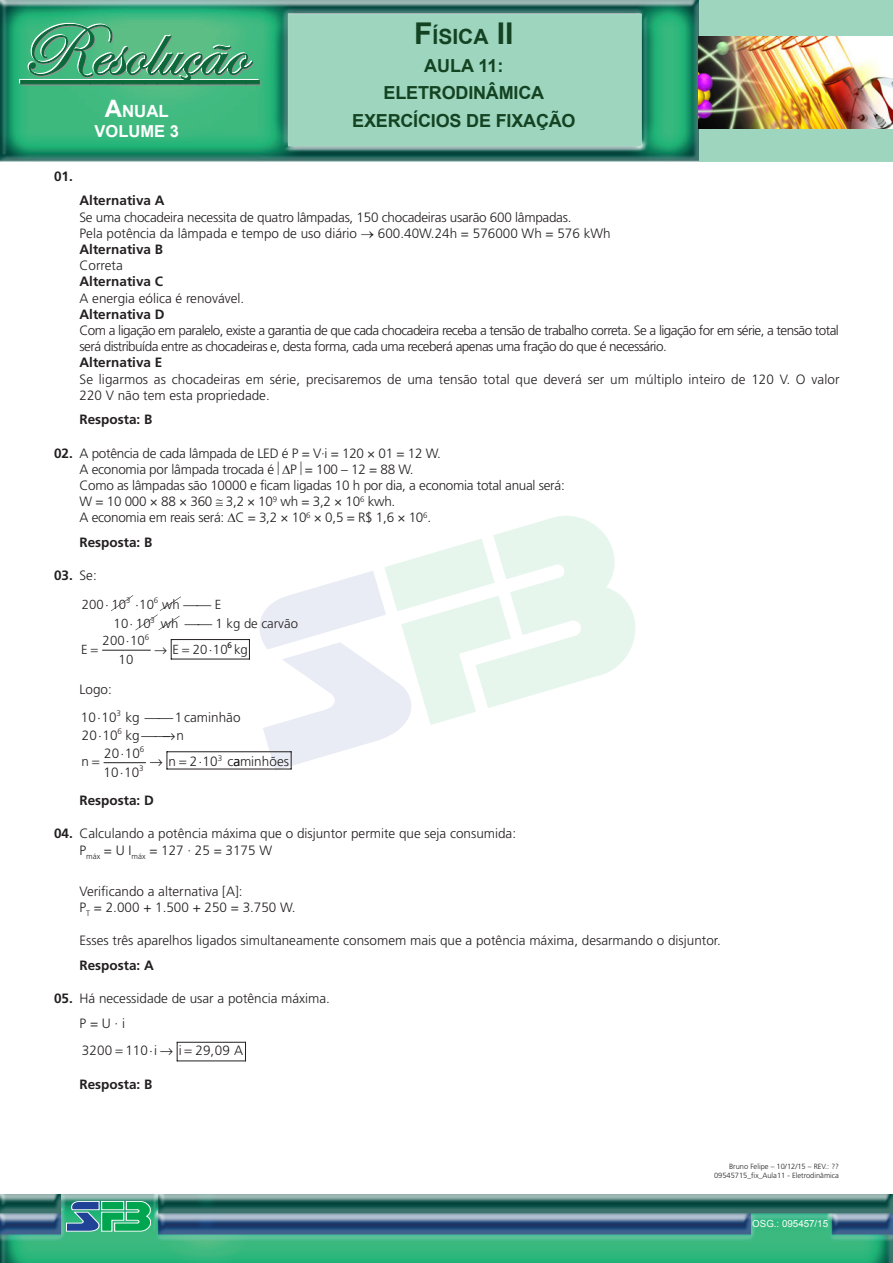
<style>
.page{position:relative;width:893px;height:1263px;background:#fff}
.page>*{position:absolute;margin:0;border:0;box-sizing:border-box;transform-origin:0 0}
.t1{font:700 21px "Arial";color:#144322}
.t2{font:700 18px "Arial";letter-spacing:-.01em;color:#144322}
.t3{font:700 16.8px "Arial";color:#fff}
.t4{font:700 16.5px "Arial";color:#fff}
.Exercício_chamada{font:300 13.5px/16.2px "Frutiger";color:#231f20}
.Exercício_chamada-2{font:300 13.5px "Frutiger";letter-spacing:-.02em;color:#231f20}
.Exercício_chamada-3{font:300 13.5px/16.2px "Frutiger";letter-spacing:-.04em;color:#231f20}
.Exercício_resposta{font:300 13.5px "Frutiger";color:#231f20}
.Exercício_chamada-4{font:700 13.5px "Frutiger";color:#231f20}
.Exercício_resposta-2{font:700 13.5px "Frutiger";color:#231f20}
.Exercício_resposta-3{font:300 13.5px "Frutiger";letter-spacing:-.02em;color:#231f20}
.t5{font:300 13.2px/19.2px "Frutiger";letter-spacing:.005em;color:#231f20;text-align:right}
.t6{font:9.75px "Arial";color:#fff}
.t7{font:300 8.1px "Frutiger";color:#231f20}
.t8{font:300 7.8px "Frutiger";color:#231f20}
.Rodapé_de_texto{font:300 7.5px "Frutiger";color:#231f20}
.s1{font-size:24px}
.s2{font-style:inherit}
.s3{font-size:30px}
.s4{font-weight:700}
.s5{font-weight:300}
</style>
<div class="page">
<div style="left:0;top:0;width:893px;height:162px;background:#9ed5bf"></div>
<img style="left:0;top:0;width:698px;height:162px">
<img style="left:698px;top:37px;width:195px;height:91px">
<div style="left:19px;top:79px;width:70px;height:4px;border:1px solid #fff"></div>
<svg style="left:20px;top:23px;width:240px;height:62px;background:#52aa7d"></svg>
<div style="left:224px;top:80px;width:22px;height:4px;border:1px solid #0b693a"></div>
<div style="left:246px;top:80px;width:14px;height:4px;border:1px solid #0b693a"></div>
<img style="left:0;top:1195px;width:893px;height:68px">
<svg style="left:66px;top:1201px;width:85px;height:30px;background:#39a184"></svg>
<hr style="left:102px;top:650px;width:49px;height:1px;background:#231f20">
<svg style="left:171px;top:640px;width:1px;height:19px"></svg>
<hr style="left:171px;top:639px;width:79px;height:1px;background:#231f20">
<hr style="left:171px;top:659px;width:79px;height:1px;background:#231f20">
<hr style="left:104px;top:762px;width:42px;height:1px;background:#231f20">
<svg style="left:167px;top:752px;width:1px;height:17px"></svg>
<svg style="left:249px;top:516px;width:386px;height:255px"></svg>
<hr style="left:167px;top:751px;width:124px;height:1px;background:#231f20">
<hr style="left:167px;top:769px;width:124px;height:1px;background:#231f20">
<svg style="left:177px;top:1043px;width:1px;height:17px"></svg>
<svg style="left:245px;top:1043px;width:1px;height:17px"></svg>
<hr style="left:177px;top:1042px;width:69px;height:1px;background:#231f20">
<hr style="left:177px;top:1060px;width:69px;height:1px;background:#231f20">
<svg style="left:111px;top:595px;width:70px;height:35px"></svg>
<p class="Exercício_chamada-4" style="left:54px;top:168px;width:20px">01.</p>
<p class="t3" style="left:105px;top:100px;width:64px"><span class="s1">A</span>NUAL</p>
<p class="t4" style="left:95px;top:120px;width:86px">VOLUME <span class="s2">3</span></p>
<h1 class="t1" style="left:414px;top:23px;width:91px"><span class="s3">F</span>ÍSICA <span class="s3">II</span></h1>
<h2 class="t2" style="left:424px;top:53px;width:81px">AULA 11:</h2>
<h2 class="t2" style="left:384px;top:81px;width:141px">ELETRODINÂMICA</h2>
<h2 class="t2" style="left:352px;top:108px;width:58px">EXERCÍCI</h2>
<h2 class="t2" style="left:436px;top:108px;width:141px">OS DE FIXAÇÃO</h2>
<p class="Exercício_chamada-4" style="left:80px;top:193px;width:87px">Alternativa A</p>
<p class="Exercício_chamada-2" style="left:80px;top:209px;width:493px">Se uma chocadeira necessita de quatro lâmpadas, 150 chocadeiras usarão 600 lâmpadas.</p>
<p class="Exercício_chamada" style="left:80px;top:225px;width:533px">Pela potência da lâmpada e tempo de uso diário → 600.40W.24h = 576000 Wh = 576 kWh</p>
<p class="Exercício_resposta-2" style="left:80px;top:241px;width:85px">Alternativa B</p>
<p class="Exercício_resposta" style="left:80px;top:258px;width:45px">Correta</p>
<p class="Exercício_resposta-2" style="left:80px;top:274px;width:85px">Alternativa C</p>
<p class="Exercício_resposta" style="left:80px;top:290px;width:166px">A energia eólica é renovável.</p>
<p class="Exercício_resposta-2" style="left:80px;top:306px;width:87px">Alternativa D</p>
<p class="Exercício_chamada-3" style="left:80px;top:322px;width:761px">Com a ligação em paralelo, existe a garantia de que cada chocadeira receba a tensão de trabalho correta. Se a ligação for em série, a tensão total será distribuída entre as chocadeiras e, desta forma, cada uma receberá apenas uma fração do que é necessário.</p>
<p class="Exercício_resposta-2" style="left:80px;top:355px;width:84px">Alternativa E</p>
<p class="Exercício_chamada" style="left:80px;top:371px;width:762px">Se ligarmos as chocadeiras em série, precisaremos de uma tensão total que deverá ser um múltiplo inteiro de 120 V. O valor<br>220 V não tem esta propriedade.</p>
<p class="Exercício_chamada-4" style="left:80px;top:412px;width:74px">Resposta: B</p>
<p class="Exercício_chamada-2" style="left:54px;top:445px;width:389px"><span class="s4">02.</span> A potência de cada lâmpada de LED é P = V·i = 120 × 01 = 12 W.</p>
<p class="Exercício_resposta-3" style="left:80px;top:462px;width:336px">A economia por lâmpada trocada é ∆P = 100 – 12 = 88 W.</p>
<p class="Exercício_chamada-2" style="left:80px;top:478px;width:487px">Como as lâmpadas são 10000 e ficam ligadas 10 h por dia, a economia total anual será:</p>
<p class="Exercício_chamada-2" style="left:80px;top:494px;width:317px">W = 10 000 × 88 × 360 ≅ 3,2 × 10<sup>9</sup> wh = 3,2 × 10<sup>6</sup> kwh.</p>
<p class="Exercício_chamada-2" style="left:80px;top:510px;width:353px">A economia em reais será: ∆C = 3,2 × 10<sup>6</sup> × 0,5 = R$ 1,6 × 10<sup>6</sup>.</p>
<p class="Exercício_chamada-4" style="left:80px;top:534px;width:74px">Resposta: B</p>
<p class="Exercício_chamada-4" style="left:54px;top:568px;width:44px">03. <span class="s5">Se:</span></p>
<p class="t5" style="left:82px;top:595px;width:74px">200 10 10<br>10 10</p>
<p class="t8" style="left:126px;top:596px;width:6px">3</p>
<p class="t8" style="left:154px;top:596px;width:6px">6</p>
<p class="t8" style="left:151px;top:615px;width:6px">3</p>
<p class="t8" style="left:145px;top:633px;width:6px">6</p>
<p class="t5" style="left:154px;top:639px;width:26px">→ E</p>
<p class="t5" style="left:162px;top:595px;width:19px">wh</p>
<p class="t5" style="left:215px;top:595px;width:8px">E</p>
<p class="t5" style="left:161px;top:614px;width:19px">wh</p>
<p class="t5" style="left:216px;top:614px;width:84px">1 kg de carvão</p>
<p class="t5" style="left:103px;top:631px;width:44px;line-height:18.6px;text-align:center">200 10<br>10</p>
<p class="t5" style="left:193px;top:639px;width:57px">20 10<sup>6</sup> kg</p>
<p class="t5" style="left:81px;top:639px;width:8px">E</p>
<p class="Exercício_chamada" style="left:80px;top:681px;width:34px">Logo:</p>
<p class="Exercício_chamada" style="left:81px;top:709px;width:37px">10 10</p>
<p class="Exercício_chamada" style="left:175px;top:709px;width:67px">1caminh o</p>
<p class="Exercício_chamada" style="left:104px;top:743px;width:38px;line-height:19px">20 10<br>10 10</p>
<p class="Exercício_chamada" style="left:190px;top:753px;width:29px">2 10</p>
<p class="t7" style="left:117px;top:709px;width:6px">3</p>
<p class="t7" style="left:118px;top:727px;width:6px">6</p>
<p class="Exercício_chamada" style="left:125px;top:708px;width:16px;line-height:18.3px">kg kg</p>
<p class="Exercício_chamada" style="left:226px;top:709px;width:8px">ã</p>
<p class="Exercício_chamada" style="left:82px;top:727px;width:37px">20 10</p>
<p class="Exercício_chamada" style="left:162px;top:727px;width:23px">→n</p>
<p class="Exercício_chamada" style="left:150px;top:753px;width:28px">→ n</p>
<p class="t7" style="left:140px;top:744px;width:6px">6</p>
<p class="t7" style="left:139px;top:764px;width:6px">3</p>
<p class="t7" style="left:218px;top:753px;width:6px">3</p>
<p class="Exercício_chamada" style="left:227px;top:753px;width:63px">caminh eõ s</p>
<p class="Exercício_chamada" style="left:81px;top:753px;width:9px">n</p>
<p class="Exercício_chamada-4" style="left:80px;top:793px;width:76px">Resposta: D</p>
<p class="Exercício_chamada" style="left:54px;top:826px;width:464px"><span class="s4">04.</span> Calculando a potência máxima que o disjuntor permite que seja consumida:</p>
<p class="Exercício_resposta" style="left:80px;top:842px;width:194px">P<sub>máx</sub> = U I<sub>máx</sub> = 127 · 25 = 3175 W</p>
<p class="Exercício_chamada" style="left:80px;top:883px;width:165px">Verificando a alternativa [A]:</p>
<p class="Exercício_resposta" style="left:80px;top:899px;width:218px">P<sub>T</sub> = 2.000 + 1.500 + 250 = 3.750 W.</p>
<p class="Exercício_chamada" style="left:80px;top:932px;width:643px">Esses três aparelhos ligados simultaneamente consomem mais que a potência máxima, desarmando o disjuntor.</p>
<p class="Exercício_chamada-4" style="left:80px;top:957px;width:76px">Resposta: A</p>
<p class="Exercício_chamada" style="left:54px;top:990px;width:278px"><span class="s4">05.</span> Há necessidade de usar a potência máxima.</p>
<p class="Exercício_chamada" style="left:80px;top:1015px;width:47px">P = U · i</p>
<p class="Exercício_chamada" style="left:82px;top:1042px;width:32px">3200</p>
<p class="Exercício_chamada" style="left:125px;top:1042px;width:119px">110 i → 29,09 A</p>
<p class="Exercício_chamada" style="left:179px;top:1042px;width:4px">i</p>
<p class="Exercício_chamada-4" style="left:80px;top:1076px;width:74px">Resposta: B</p>
<p class="Rodapé_de_texto" style="left:729px;top:1162px;width:111px">Bruno Felipe – 10/12/15 – REV.: ??</p>
<p class="Rodapé_de_texto" style="left:714px;top:1171px;width:126px">09545715_fix_Aula11 - Eletrodinâmica</p>
<p class="t6" style="left:752px;top:1217px;width:77px">OSG.: 095457/15</p>
</div>
